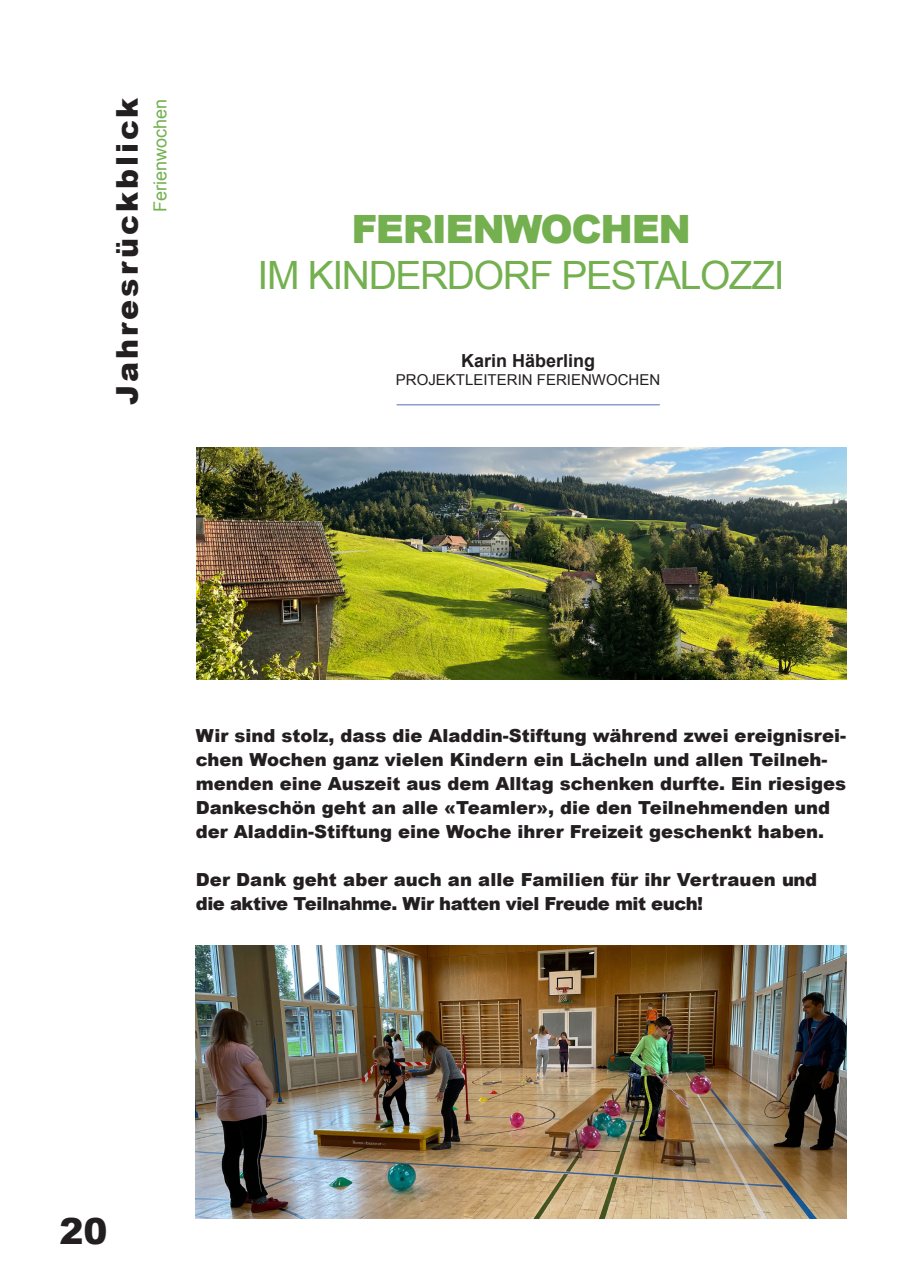
<style>
.page{position:relative;width:909px;height:1281px;background:#fff}
.page>*{position:absolute;margin:0;border:0;box-sizing:border-box;transform-origin:0 0}
.t1{font:39px "Arial";letter-spacing:-.035em;color:#74b04f}
.t2{font:900 39px "Arial";letter-spacing:-.035em;color:#74b04f}
.t3{font:900 36px "Arial";color:#231f20}
.t4{font:900 30px "Arial";letter-spacing:.1em;color:#231f20}
.t5{font:900 18px/24px "Arial";color:#231f20}
.t6{font:700 18px "Arial";color:#231f20}
.t7{font:18px "Arial";color:#73b04f}
.t8{font:15px "Arial";color:#231f20}
</style>
<div class="page">
<hr style="left:396px;top:404px;width:264px;height:1px;background:#5070bb">
<img style="left:196px;top:945px;width:650px;height:273px">
<img style="left:196px;top:448px;width:650px;height:231px">
<h3 class="t4" style="left:105px;top:405px;width:308px;rotate:-90deg">Jahresrückblick</h3>
<p class="t7" style="left:148px;top:212px;width:115px;rotate:-90deg">Ferienwochen</p>
<h1 class="t2" style="left:351px;top:201px;width:341px">FERIENWOCHEN</h1>
<h1 class="t1" style="left:258px;top:250px;width:528px">IM KINDERDORF PESTALOZZI</h1>
<p class="t6" style="left:461px;top:348px;width:136px">Karin Häberling</p>
<p class="t8" style="left:396px;top:370px;width:266px">PROJEKTLEITERIN FERIENWOCHEN</p>
<p class="t5" style="left:196px;top:723px;width:652px">Wir sind stolz, dass die Aladdin-Stiftung während zwei ereignisrei&shy;chen Wochen ganz vielen Kindern ein Lächeln und allen Teilneh&shy;menden eine Auszeit aus dem Alltag schenken durfte. Ein riesiges Dankeschön geht an alle «Teamler», die den Teilnehmenden und der Aladdin-Stiftung eine Woche ihrer Freizeit geschenkt haben.</p>
<p class="t5" style="left:196px;top:867px;width:623px">Der Dank geht aber auch an alle Familien für ihr Vertrauen und die aktive Teilnahme. Wir hatten viel Freude mit euch!</p>
<h2 class="t3" style="left:59px;top:1205px;width:50px">20</h2>
</div>
